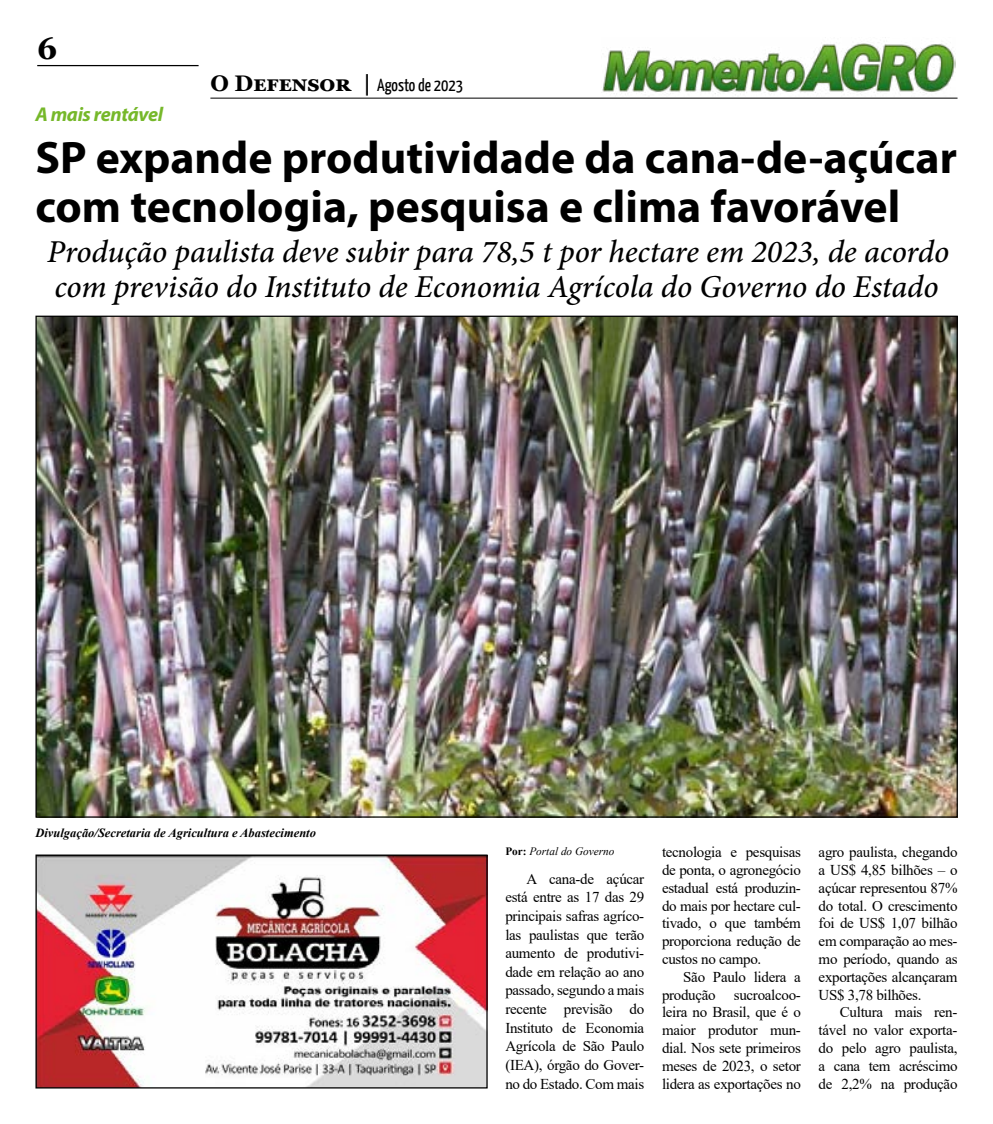
<style>
.page{position:relative;width:993px;height:1124px;background:#fff}
.page>*{position:absolute;margin:0;border:0;box-sizing:border-box;transform-origin:0 0}
.t1{font:700 45.62px/48.1px "Myriad Pro";color:#000}
.t2{font:italic 500 31.88px/35px "Minion Pro";letter-spacing:-.005em;color:#000}
.t3{font:700 31.25px "Georgia";color:#000}
.t4{font:italic 700 20px "Myriad Pro";letter-spacing:-.02em;color:#76b82a}
.t5{font:17.5px "Yanone Kaffeesatz";color:#000}
.t6{font:15px/17.8px "Times New Roman";letter-spacing:-.02em;color:#000;text-align:justify}
.t7{font:italic 700 12.5px "Times New Roman";color:#000}
.t8{font:italic 11.25px "Times New Roman";color:#000}
.s1{font-family:"Georgia";font-weight:700;font-size:22.5px}
.s2{font-weight:700;font-style:normal}
</style>
<div class="page">
<hr style="left:37px;top:65px;width:161px;height:1px;background:#000">
<hr style="left:210px;top:98px;width:747px;height:1px;background:#000">
<img style="left:601px;top:37px;width:354px;height:61px">
<img style="left:37px;top:317px;width:918px;height:498px">
<img style="left:37px;top:856px;width:448px;height:230px">
<div style="left:35px;top:854px;width:452px;height:234px;border:1px solid #000"></div>
<h3 class="t3" style="left:37px;top:28px;width:22px">6</h3>
<p class="t5" style="left:210px;top:74px;width:254px"><span class="s1">O Defensor |</span> Agosto de 2023</p>
<h3 class="t4" style="left:35px;top:102px;width:129px">A mais rentável</h3>
<h1 class="t1" style="left:35px;top:132px;width:922px">SP expande produtividade da cana-de-açúcar com tecnologia, pesquisa e clima favorável</h1>
<h2 class="t2" style="left:47px;top:234px;width:903px">Produção paulista deve subir para 78,5 t por hectare em 2023, de acordo com previsão do Instituto de Economia Agrícola do Governo do Estado</h2>
<p class="t7" style="left:35px;top:823px;width:282px">Divulgação/Secretaria de Agricultura e Abastecimento</p>
<p class="t8" style="left:505px;top:842px;width:111px"><span class="s2">Por:</span> Portal do Governo</p>
<p class="t6" style="left:505px;top:868px;width:140px;line-height:18.6px;text-indent:21px">A cana-de açúcar está entre as 17 das 29 principais safras agríco&shy;las paulistas que terão aumento de produtivi&shy;dade em relação ao ano passado, segundo a mais recente previsão do Instituto de Economia Agrícola de São Paulo (IEA), órgão do Gover&shy;no do Estado. Com mais</p>
<p class="t6" style="left:661px;top:842px;width:140px">tecnologia e pesquisas de ponta, o agronegócio estadual está produzin&shy;do mais por hectare cul&shy;tivado, o que também proporciona redução de custos no campo.</p>
<p class="t6" style="left:661px;top:967px;width:140px;text-indent:21px">São Paulo lidera a produção sucroalcoo&shy;leira no Brasil, que é o maior produtor mun&shy;dial. Nos sete primeiros meses de 2023, o setor lidera as exportações no</p>
<p class="t6" style="left:818px;top:842px;width:140px">agro paulista, chegando a US$ 4,85 bilhões – o açúcar representou 87% do total. O crescimento foi de US$ 1,07 bilhão em comparação ao mes&shy;mo período, quando as exportações alcançaram US$ 3,78 bilhões.</p>
<p class="t6" style="left:818px;top:1002px;width:140px;text-indent:21px">Cultura mais ren&shy;tável no valor exporta&shy;do pelo agro paulista, a cana tem acréscimo de 2,2% na produção</p>
</div>
